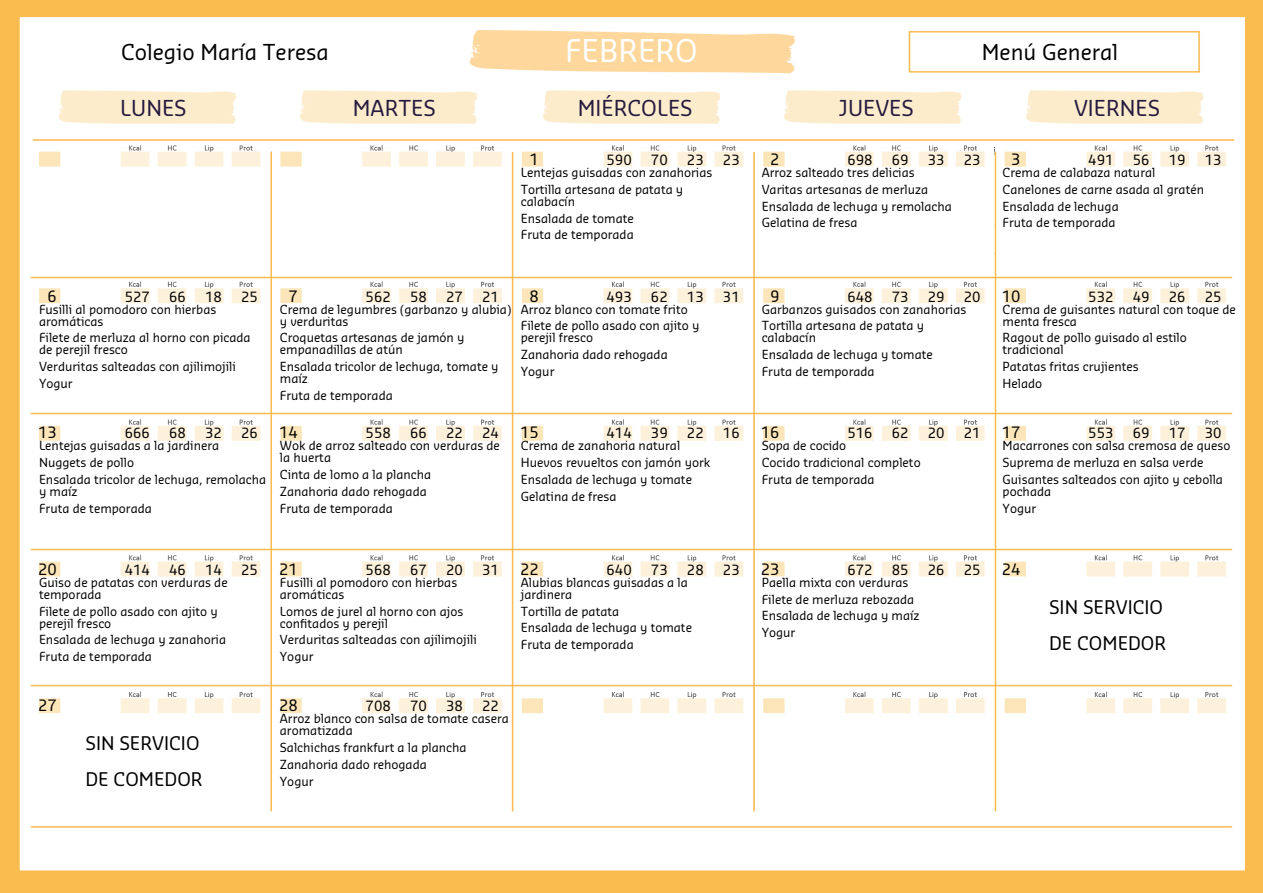
<style>
.page{position:relative;width:1263px;height:893px;background:#fff}
.page>*{position:absolute;margin:0;border:0;box-sizing:border-box;transform-origin:0 0}
.t1{font:30px "Sansa Pro";color:#fff}
.t2{font:21px "Sansa Pro";color:#261a40}
.t3{font:21px "Sansa Pro";color:#000}
.t4{font:18px/36px "Sansa Pro";color:#000}
.t5{font:15px "Sansa Pro";color:#000}
.t6{font:13.5px "Sansa Pro";color:#000}
.t7{font:12px/16.8px "Sansa Pro";color:#000}
</style>
<div class="page">
<img style="left:0;top:0;width:1263px;height:893px">
<h2 class="t3" style="left:121px;top:38px;width:210px">Colegio María Teresa</h2>
<h1 class="t1" style="left:565px;top:30px;width:134px">FEBRERO</h1>
<h2 class="t3" style="left:982px;top:38px;width:138px">Menú General</h2>
<h2 class="t2" style="left:120px;top:93px;width:68px">LUNES</h2>
<h2 class="t2" style="left:353px;top:93px;width:84px">MARTES</h2>
<h2 class="t2" style="left:578px;top:93px;width:116px">MIÉRCOLES</h2>
<h2 class="t2" style="left:838px;top:93px;width:77px">JUEVES</h2>
<h2 class="t2" style="left:1074px;top:93px;width:88px">VIERNES</h2>
<p class="t5" style="left:529px;top:149px;width:11px">1</p>
<p class="t7" style="left:521px;top:164px;width:193px">Lentejas guisadas con zanahorias<br>Tortilla artesana de patata y</p>
<p class="t7" style="left:521px;top:193px;width:115px">calabacín<br>Ensalada de tomate<br>Fruta de temporada</p>
<p class="t6" style="left:606px;top:151px;width:27px">590</p>
<p class="t6" style="left:651px;top:151px;width:18px">70</p>
<p class="t6" style="left:687px;top:151px;width:18px">23</p>
<p class="t6" style="left:723px;top:151px;width:18px">23</p>
<p class="t5" style="left:770px;top:149px;width:11px">2</p>
<p class="t7" style="left:762px;top:164px;width:192px">Arroz salteado tres delicias<br>Varitas artesanas de merluza<br>Ensalada de lechuga y remolacha<br>Gelatina de fresa</p>
<p class="t6" style="left:847px;top:151px;width:27px">698</p>
<p class="t6" style="left:892px;top:151px;width:18px">69</p>
<p class="t6" style="left:928px;top:151px;width:18px">33</p>
<p class="t6" style="left:964px;top:151px;width:18px">23</p>
<p class="t5" style="left:1011px;top:149px;width:11px">3</p>
<p class="t7" style="left:1002px;top:164px;width:203px">Crema de calabaza natural<br>Canelones de carne asada al gratén<br>Ensalada de lechuga<br>Fruta de temporada</p>
<p class="t6" style="left:1088px;top:151px;width:27px">491</p>
<p class="t6" style="left:1133px;top:151px;width:18px">56</p>
<p class="t6" style="left:1169px;top:151px;width:18px">19</p>
<p class="t6" style="left:1205px;top:151px;width:18px">13</p>
<p class="t6" style="left:366px;top:287px;width:27px">562</p>
<p class="t6" style="left:410px;top:287px;width:18px">58</p>
<p class="t6" style="left:446px;top:287px;width:18px">27</p>
<p class="t6" style="left:482px;top:287px;width:18px">21</p>
<p class="t5" style="left:529px;top:286px;width:11px">8</p>
<p class="t7" style="left:521px;top:301px;width:180px">Arroz blanco con tomate frito<br>Filete de pollo asado con ajito y</p>
<p class="t7" style="left:521px;top:329px;width:148px">perejil fresco<br>Zanahoria dado rehogada<br>Yogur</p>
<p class="t6" style="left:606px;top:287px;width:27px">493</p>
<p class="t6" style="left:651px;top:287px;width:18px">62</p>
<p class="t6" style="left:687px;top:287px;width:18px">13</p>
<p class="t6" style="left:723px;top:287px;width:18px">31</p>
<p class="t5" style="left:770px;top:286px;width:11px">9</p>
<p class="t7" style="left:762px;top:301px;width:206px">Garbanzos guisados con zanahorias<br>Tortilla artesana de patata y</p>
<p class="t7" style="left:762px;top:329px;width:173px">calabacín<br>Ensalada de lechuga y tomate<br>Fruta de temporada</p>
<p class="t6" style="left:847px;top:287px;width:27px">648</p>
<p class="t6" style="left:892px;top:287px;width:18px">73</p>
<p class="t6" style="left:928px;top:287px;width:18px">29</p>
<p class="t6" style="left:964px;top:287px;width:18px">20</p>
<p class="t5" style="left:1002px;top:286px;width:20px">10</p>
<p class="t7" style="left:1002px;top:303px;width:235px;line-height:12px">Crema de guisantes natural con toque de menta fresca</p>
<p class="t7" style="left:1002px;top:332px;width:186px;line-height:12px">Ragout de pollo guisado al estilo tradicional</p>
<p class="t7" style="left:1002px;top:358px;width:138px">Patatas fritas crujientes<br>Helado</p>
<p class="t5" style="left:48px;top:286px;width:11px">6</p>
<p class="t7" style="left:39px;top:303px;width:179px;line-height:12px">Fusilli al pomodoro con hierbas aromáticas</p>
<p class="t7" style="left:39px;top:332px;width:213px;line-height:12px">Filete de merluza al horno con picada de perejil fresco</p>
<p class="t7" style="left:39px;top:358px;width:198px">Verduritas salteadas con ajilimojili<br>Yogur</p>
<p class="t6" style="left:125px;top:287px;width:27px">527</p>
<p class="t6" style="left:169px;top:287px;width:18px">66</p>
<p class="t6" style="left:205px;top:287px;width:18px">18</p>
<p class="t6" style="left:241px;top:287px;width:18px">25</p>
<p class="t5" style="left:288px;top:286px;width:11px">7</p>
<p class="t7" style="left:280px;top:303px;width:233px;line-height:12px">Crema de legumbres (garbanzo y alubia) y verduritas</p>
<p class="t7" style="left:280px;top:332px;width:186px;line-height:12px">Croquetas artesanas de jamón y empanadillas de atún</p>
<p class="t7" style="left:280px;top:361px;width:220px;line-height:12px">Ensalada tricolor de lechuga, tomate y maíz</p>
<p class="t7" style="left:280px;top:387px;width:114px">Fruta de temporada</p>
<p class="t6" style="left:1088px;top:287px;width:27px">532</p>
<p class="t6" style="left:1133px;top:287px;width:18px">49</p>
<p class="t6" style="left:1169px;top:287px;width:18px">26</p>
<p class="t6" style="left:1205px;top:287px;width:18px">25</p>
<p class="t5" style="left:38px;top:422px;width:20px">13</p>
<p class="t7" style="left:39px;top:437px;width:229px">Lentejas guisadas a la jardinera<br>Nuggets de pollo<br>Ensalada tricolor de lechuga, remolacha</p>
<p class="t7" style="left:39px;top:483px;width:114px">y maíz<br>Fruta de temporada</p>
<p class="t6" style="left:125px;top:424px;width:27px">666</p>
<p class="t6" style="left:169px;top:424px;width:18px">68</p>
<p class="t6" style="left:205px;top:424px;width:18px">32</p>
<p class="t6" style="left:241px;top:424px;width:18px">26</p>
<p class="t5" style="left:279px;top:422px;width:20px">14</p>
<p class="t7" style="left:280px;top:440px;width:222px;line-height:12px">Wok de arroz salteado con verduras de la huerta</p>
<p class="t7" style="left:280px;top:466px;width:153px">Cinta de lomo a la plancha<br>Zanahoria dado rehogada<br>Fruta de temporada</p>
<p class="t6" style="left:366px;top:424px;width:27px">558</p>
<p class="t6" style="left:410px;top:424px;width:18px">66</p>
<p class="t6" style="left:446px;top:424px;width:18px">22</p>
<p class="t6" style="left:482px;top:424px;width:18px">24</p>
<p class="t5" style="left:520px;top:422px;width:20px">15</p>
<p class="t7" style="left:521px;top:437px;width:191px">Crema de zanahoria natural<br>Huevos revueltos con jamón york<br>Ensalada de lechuga y tomate<br>Gelatina de fresa</p>
<p class="t6" style="left:606px;top:424px;width:27px">414</p>
<p class="t6" style="left:651px;top:424px;width:18px">39</p>
<p class="t6" style="left:687px;top:424px;width:18px">22</p>
<p class="t6" style="left:723px;top:424px;width:18px">16</p>
<p class="t5" style="left:761px;top:422px;width:20px">16</p>
<p class="t7" style="left:762px;top:437px;width:160px">Sopa de cocido<br>Cocido tradicional completo<br>Fruta de temporada</p>
<p class="t6" style="left:847px;top:424px;width:27px">516</p>
<p class="t6" style="left:892px;top:424px;width:18px">62</p>
<p class="t6" style="left:928px;top:424px;width:18px">20</p>
<p class="t6" style="left:964px;top:424px;width:18px">21</p>
<p class="t5" style="left:1002px;top:422px;width:20px">17</p>
<p class="t7" style="left:1002px;top:437px;width:229px">Macarrones con salsa cremosa de queso<br>Suprema de merluza en salsa verde<br>Guisantes salteados con ajito y cebolla</p>
<p class="t7" style="left:1002px;top:483px;width:50px">pochada<br>Yogur</p>
<p class="t6" style="left:1088px;top:424px;width:27px">553</p>
<p class="t6" style="left:1133px;top:424px;width:18px">69</p>
<p class="t6" style="left:1169px;top:424px;width:18px">17</p>
<p class="t6" style="left:1205px;top:424px;width:18px">30</p>
<p class="t5" style="left:38px;top:559px;width:20px">20</p>
<p class="t7" style="left:39px;top:576px;width:190px;line-height:12px">Guiso de patatas con verduras de temporada</p>
<p class="t7" style="left:39px;top:605px;width:180px;line-height:12px">Filete de pollo asado con ajito y perejil fresco</p>
<p class="t7" style="left:39px;top:631px;width:189px">Ensalada de lechuga y zanahoria<br>Fruta de temporada</p>
<p class="t6" style="left:125px;top:560px;width:27px">414</p>
<p class="t6" style="left:169px;top:560px;width:18px">46</p>
<p class="t6" style="left:205px;top:560px;width:18px">14</p>
<p class="t6" style="left:241px;top:560px;width:18px">25</p>
<p class="t5" style="left:279px;top:559px;width:20px">21</p>
<p class="t7" style="left:280px;top:576px;width:179px;line-height:12px">Fusilli al pomodoro con hierbas aromáticas</p>
<p class="t7" style="left:280px;top:605px;width:185px;line-height:12px">Lomos de jurel al horno con ajos confitados y perejil</p>
<p class="t7" style="left:280px;top:631px;width:198px">Verduritas salteadas con ajilimojili<br>Yogur</p>
<p class="t6" style="left:366px;top:560px;width:27px">568</p>
<p class="t6" style="left:410px;top:560px;width:18px">67</p>
<p class="t6" style="left:446px;top:560px;width:18px">20</p>
<p class="t6" style="left:482px;top:560px;width:18px">31</p>
<p class="t5" style="left:520px;top:559px;width:20px">22</p>
<p class="t7" style="left:521px;top:576px;width:169px;line-height:12px">Alubias blancas guisadas a la jardinera</p>
<p class="t7" style="left:521px;top:603px;width:173px">Tortilla de patata<br>Ensalada de lechuga y tomate<br>Fruta de temporada</p>
<p class="t6" style="left:606px;top:560px;width:27px">640</p>
<p class="t6" style="left:651px;top:560px;width:18px">73</p>
<p class="t6" style="left:687px;top:560px;width:18px">28</p>
<p class="t6" style="left:723px;top:560px;width:18px">23</p>
<p class="t5" style="left:761px;top:559px;width:20px">23</p>
<p class="t7" style="left:762px;top:574px;width:159px">Paella mixta con verduras<br>Filete de merluza rebozada<br>Ensalada de lechuga y maíz<br>Yogur</p>
<p class="t6" style="left:847px;top:560px;width:27px">672</p>
<p class="t6" style="left:892px;top:560px;width:18px">85</p>
<p class="t6" style="left:928px;top:560px;width:18px">26</p>
<p class="t6" style="left:964px;top:560px;width:18px">25</p>
<p class="t5" style="left:1002px;top:559px;width:20px">24</p>
<p class="t5" style="left:38px;top:695px;width:20px">27</p>
<h3 class="t4" style="left:86px;top:725px;width:119px">SIN SERVICIO<br>DE COMEDOR</h3>
<p class="t5" style="left:279px;top:695px;width:20px">28</p>
<p class="t7" style="left:280px;top:713px;width:231px;line-height:12px">Arroz blanco con salsa de tomate casera aromatizada</p>
<p class="t7" style="left:280px;top:739px;width:188px">Salchichas frankfurt a la plancha<br>Zanahoria dado rehogada<br>Yogur</p>
<p class="t6" style="left:366px;top:697px;width:27px">708</p>
<p class="t6" style="left:410px;top:697px;width:18px">70</p>
<p class="t6" style="left:446px;top:697px;width:18px">38</p>
<p class="t6" style="left:482px;top:697px;width:18px">22</p>
<h3 class="t4" style="left:1049px;top:589px;width:119px">SIN SERVICIO<br>DE COMEDOR</h3>
</div>
